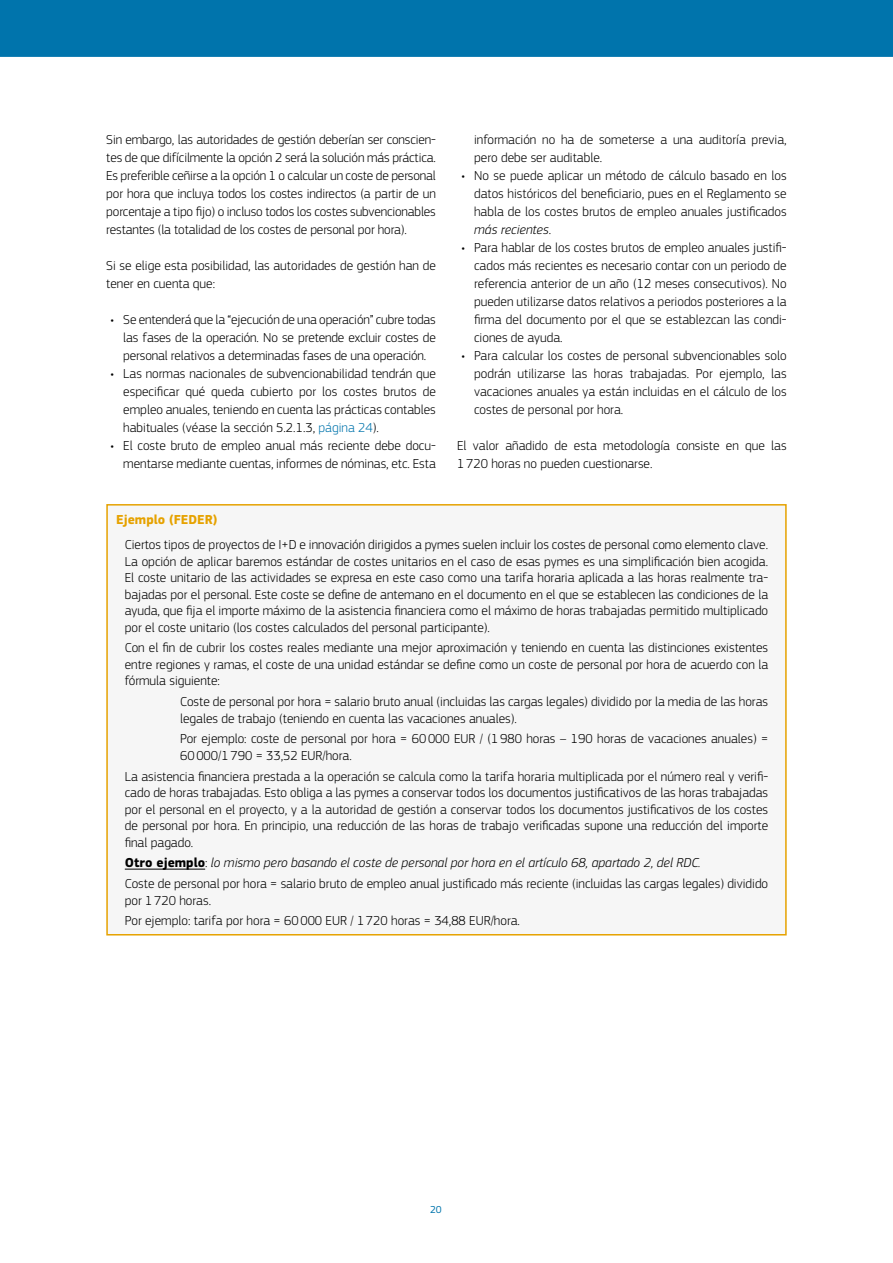
<style>
.page{position:relative;width:893px;height:1263px;background:#fff}
.page>*{position:absolute;margin:0;border:0;box-sizing:border-box;transform-origin:0 0}
.t1{font:300 13.5px/18px "EC Square Sans Pro";color:#000;text-align:justify}
.t2{font:700 13.5px "EC Square Sans Pro";color:#e6a200}
.t3{font:10.5px "EC Square Sans Pro";color:#0074ac}
.s1{color:#0074ac}
.s2{font-style:italic}
.s3{font-weight:700}
</style>
<div class="page">
<div style="left:0;top:0;width:893px;height:57px;background:#0074ac"></div>
<div style="left:107px;top:505px;width:679px;height:430px;background:#f6f6f6"></div>
<hr style="left:125px;top:869px;width:80px;height:1px;background:#000">
<div style="left:106px;top:504px;width:681px;height:431px;border:2px solid #e6a200"></div>
<p class="t1" style="left:106px;top:130px;width:331px">Sin embargo, las autoridades de gestión deberían ser conscien&shy;tes de que difícilmente la opción 2 será la solución más práctica.<br>Es preferible ceñirse a la opción 1 o calcular un coste de personal por hora que incluya todos los costes indirectos (a partir de un porcentaje a tipo fijo) o incluso todos los costes subvencionables restantes (la totalidad de los costes de personal por hora).</p>
<p class="t1" style="left:106px;top:256px;width:331px">Si se elige esta posibilidad, las autoridades de gestión han de tener en cuenta que:</p>
<p class="t1" style="left:123px;top:310px;width:314px;text-indent:-13px">• Se entenderá que la “ejecución de una operación” cubre todas las fases de la operación. No se pretende excluir costes de personal relativos a determinadas fases de una operación.</p>
<p class="t1" style="left:123px;top:364px;width:314px;text-indent:-13px">• Las normas nacionales de subvencionabilidad tendrán que especificar qué queda cubierto por los costes brutos de empleo anuales, teniendo en cuenta las prácticas contables habituales (véase la sección 5.2.1.3, <span class="s1">página 24</span>).</p>
<p class="t1" style="left:111px;top:436px;width:327px;text-align:right">• El coste bruto de empleo anual más reciente debe docu&shy;mentarse mediante cuentas, informes de nóminas, etc. Esta</p>
<p class="t1" style="left:474px;top:130px;width:314px">información no ha de someterse a una auditoría previa, pero debe ser auditable.</p>
<p class="t1" style="left:474px;top:166px;width:314px;text-indent:-13px">• No se puede aplicar un método de cálculo basado en los datos históricos del beneficiario, pues en el Reglamento se habla de los costes brutos de empleo anuales justificados <span class="s2">más recientes</span>.</p>
<p class="t1" style="left:474px;top:238px;width:314px;text-indent:-13px">• Para hablar de los costes brutos de empleo anuales justifi&shy;cados más recientes es necesario contar con un periodo de referencia anterior de un año (12 meses consecutivos). No pueden utilizarse datos relativos a periodos posteriores a la firma del documento por el que se establezcan las condi&shy;ciones de ayuda.</p>
<p class="t1" style="left:474px;top:346px;width:314px;text-indent:-13px">• Para calcular los costes de personal subvencionables solo podrán utilizarse las horas trabajadas. Por ejemplo, las vacaciones anuales ya están incluidas en el cálculo de los costes de personal por hora.</p>
<p class="t1" style="left:457px;top:436px;width:331px">El valor añadido de esta metodología consiste en que las<br>1720 horas no pueden cuestionarse.</p>
<p class="t2" style="left:116px;top:512px;width:103px">Ejemplo (FEDER)</p>
<p class="t1" style="left:125px;top:536px;width:645px;line-height:16.5px">Ciertos tipos de proyectos de I+D e innovación dirigidos a pymes suelen incluir los costes de personal como elemento clave.<br>La opción de aplicar baremos estándar de costes unitarios en el caso de esas pymes es una simplificación bien acogida.<br>El coste unitario de las actividades se expresa en este caso como una tarifa horaria aplicada a las horas realmente tra&shy;bajadas por el personal. Este coste se define de antemano en el documento en el que se establecen las condiciones de la ayuda, que fija el importe máximo de la asistencia financiera como el máximo de horas trabajadas permitido multiplicado por el coste unitario (los costes calculados del personal participante).</p>
<p class="t1" style="left:125px;top:640px;width:645px;line-height:16.5px">Con el fin de cubrir los costes reales mediante una mejor aproximación y teniendo en cuenta las distinciones existentes entre regiones y ramas, el coste de una unidad estándar se define como un coste de personal por hora de acuerdo con la fórmula siguiente:</p>
<p class="t1" style="left:180px;top:693px;width:589px;line-height:16.5px">Coste de personal por hora = salario bruto anual (incluidas las cargas legales) dividido por la media de las horas legales de trabajo (teniendo en cuenta las vacaciones anuales).</p>
<p class="t1" style="left:180px;top:731px;width:590px;line-height:16.5px">Por ejemplo: coste de personal por hora = 60000 EUR / (1980 horas – 190 horas de vacaciones anuales) =<br>60000/1790 = 33,52 EUR/hora.</p>
<p class="t1" style="left:125px;top:768px;width:645px;line-height:16.5px">La asistencia financiera prestada a la operación se calcula como la tarifa horaria multiplicada por el número real y verifi&shy;cado de horas trabajadas. Esto obliga a las pymes a conservar todos los documentos justificativos de las horas trabajadas por el personal en el proyecto, y a la autoridad de gestión a conservar todos los documentos justificativos de los costes de personal por hora. En principio, una reducción de las horas de trabajo verificadas supone una reducción del importe final pagado.</p>
<p class="t1" style="left:125px;top:852px;width:645px;line-height:20.7px"><span class="s3">Otro ejemplo</span>: <span class="s2">lo mismo pero basando el coste de personal por hora en el artículo 68, apartado 2, del RDC.<br></span>Coste de personal por hora = salario bruto de empleo anual justificado más reciente (incluidas las cargas legales) dividido</p>
<p class="t1" style="left:125px;top:890px;width:397px;line-height:20.7px">por 1720 horas.<br>Por ejemplo: tarifa por hora = 60000 EUR / 1720 horas = 34,88 EUR/hora.</p>
<p class="t3" style="left:430px;top:1203px;width:13px">20</p>
</div>
